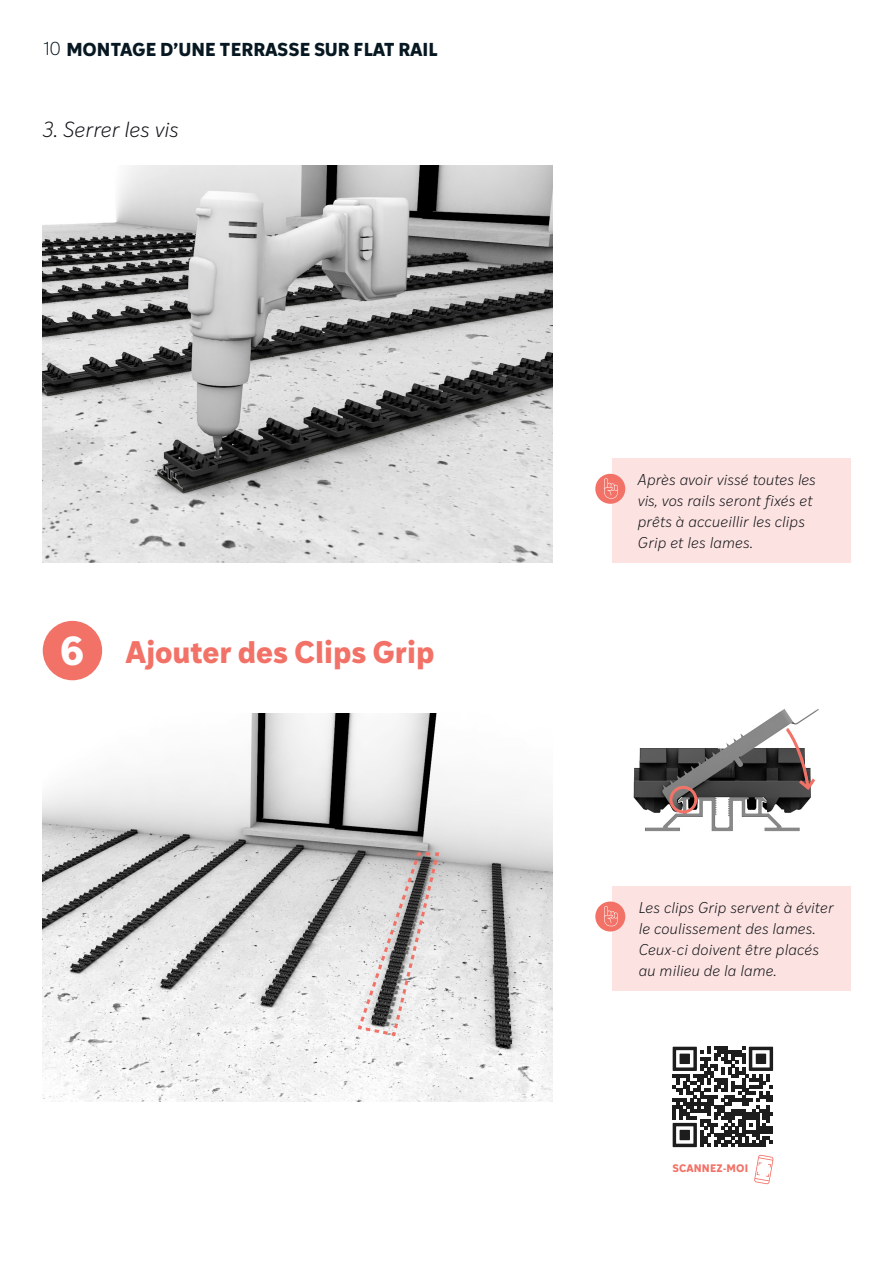
<style>
.page{position:relative;width:893px;height:1263px;background:#fff}
.page>*{position:absolute;margin:0;border:0;box-sizing:border-box;transform-origin:0 0}
.t1{font:700 39px "Ivy Style Sans";color:#fff}
.t2{font:700 30px "Ivy Style Sans";color:#f27267}
.t3{font:italic 300 21px "Ivy Style Sans";color:#101216}
.t4{font:700 18px "Ivy Style Sans";color:#071822}
.Texte_labeur{font:italic 300 15px/21px "Ivy Style Sans";letter-spacing:.01em;color:#101216}
.t5{font:700 10.5px "Ivy Style Sans";letter-spacing:.02em;color:#f27267}
.s1{font-weight:300}
</style>
<div class="page">
<div style="left:43px;top:621px;width:59px;height:59px;background:#f27267;border-radius:50%"></div>
<img style="left:43px;top:713px;width:510px;height:388px">
<svg style="left:355px;top:851px;width:86px;height:187px;background:#c4bfbe"></svg>
<img style="left:633px;top:709px;width:186px;height:123px">
<div style="left:612px;top:886px;width:239px;height:104px;background:#fce3e1"></div>
<div style="left:595px;top:901px;width:30px;height:30px;background:#f27267;border-radius:50%"></div>
<svg style="left:604px;top:906px;width:14px;height:20px"></svg>
<img style="left:43px;top:165px;width:510px;height:398px">
<div style="left:612px;top:458px;width:239px;height:105px;background:#fce3e1"></div>
<div style="left:595px;top:474px;width:30px;height:30px;background:#f27267;border-radius:50%"></div>
<svg style="left:604px;top:478px;width:14px;height:20px"></svg>
<svg style="left:673px;top:1047px;width:100px;height:100px"></svg>
<svg style="left:754px;top:1155px;width:20px;height:29px"></svg>
<div style="left:669px;top:786px;width:28px;height:27px;border:3px solid #f27267;border-radius:50%"></div>
<svg style="left:784px;top:726px;width:34px;height:66px"></svg>
<p class="t4" style="left:43px;top:35px;width:397px"><span class="s1">10</span> MONTAGE D’UNE TERRASSE SUR FLAT RAIL</p>
<p class="t3" style="left:43px;top:115px;width:137px">3. Serrer les vis</p>
<p class="t1" style="left:60px;top:619px;width:26px">6</p>
<p class="t2" style="left:126px;top:628px;width:310px">Ajouter des Clips Grip</p>
<p class="Texte_labeur" style="left:638px;top:468px;width:179px">Après avoir vissé toutes les vis, vos rails seront fixés et prêts à accueillir les clips<br>Grip et les lames.</p>
<p class="Texte_labeur" style="left:639px;top:896px;width:196px">Les clips Grip servent à éviter le coulissement des lames.<br>Ceux-ci doivent être placés au milieu de la lame.</p>
<p class="t5" style="left:672px;top:1159px;width:77px">SCANNEZ-MOI</p>
</div>
